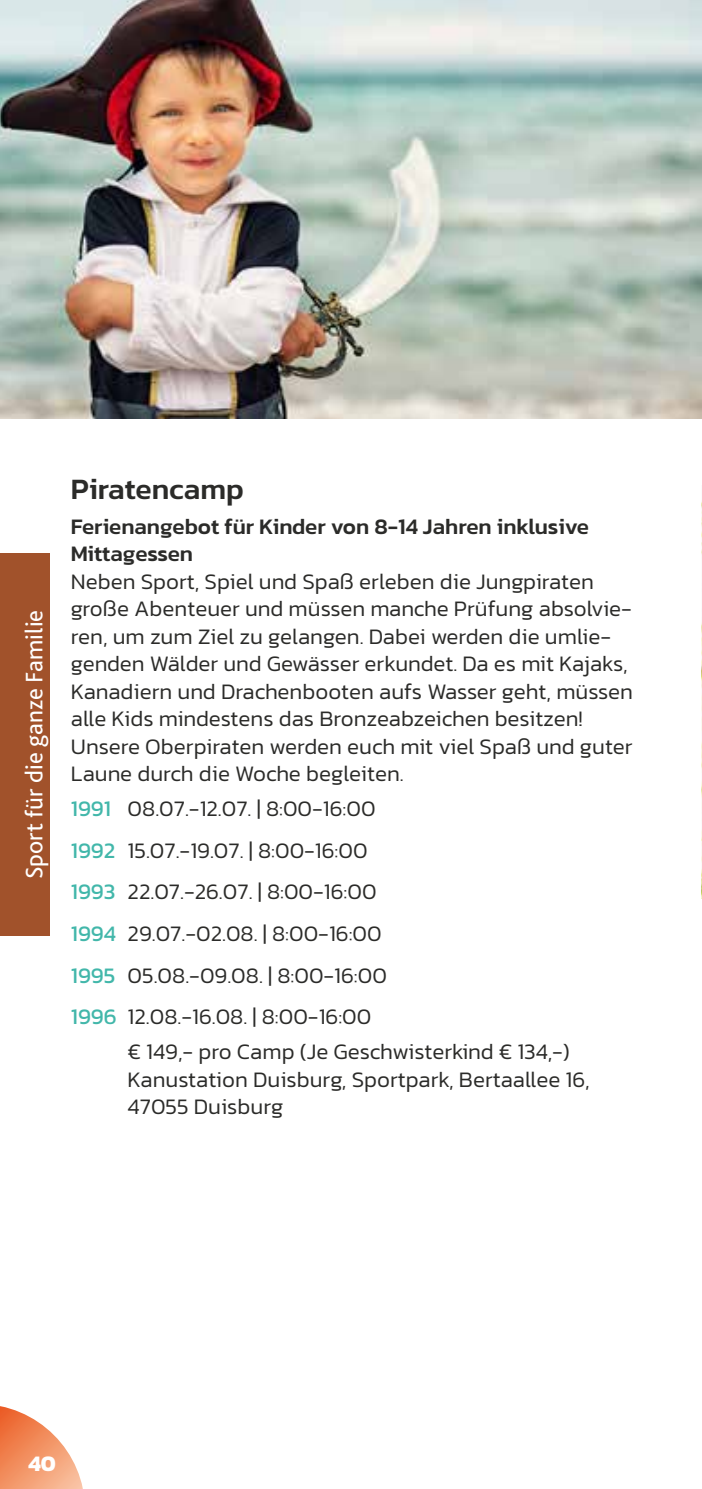
<style>
.page{position:relative;width:702px;height:1489px;background:#fff}
.page>*{position:absolute;margin:0;border:0;box-sizing:border-box;transform-origin:0 0}
.t1{font:500 30px "Kanit";color:#2b2b29}
.t2{font:25px "Bliss Pro";color:#fff}
.t3{font:300 22.5px/27.5px "Kanit";color:#2b2b29}
.t4{font:500 22.5px/27.5px "Kanit";color:#2b2b29}
.t5{font:700 22.5px "Kanit";color:#fff}
.s1{font-weight:400;color:#42b7aa}
</style>
<div class="page">
<div style="left:0;top:553px;width:50px;height:382px;background:#a1522b"></div>
<img style="left:0;top:0;width:701px;height:418px">
<img style="left:701px;top:501px;width:1px;height:397px">
<svg style="left:0;top:1406px;width:83px;height:82px"></svg>
<p class="t2" style="left:19px;top:879px;width:271px;rotate:-90deg">Sport für die ganze Familie</p>
<h1 class="t1" style="left:71px;top:466px;width:174px">Piratencamp</h1>
<p class="t4" style="left:71px;top:512px;width:519px">Ferienangebot für Kinder von 8-14 Jahren inklusive<br>Mittagessen</p>
<p class="t3" style="left:71px;top:567px;width:563px">Neben Sport, Spiel und Spaß erleben die Jungpiraten große Abenteuer und müssen manche Prüfung absolvie&shy;ren, um zum Ziel zu gelangen. Dabei werden die umlie&shy;genden Wälder und Gewässer erkundet. Da es mit Kajaks, Kanadiern und Drachenbooten aufs Wasser geht, müssen alle Kids mindestens das Bronzeabzeichen besitzen!<br>Unsere Oberpiraten werden euch mit viel Spaß und guter Laune durch die Woche begleiten.</p>
<p class="t3" style="left:71px;top:787px;width:317px;line-height:41.8px"><span class="s1">1991</span> 08.07.-12.07. | 8:00-16:00<br><span class="s1">1992</span> 15.07.-19.07. | 8:00-16:00<br><span class="s1">1993</span> 22.07.-26.07. | 8:00-16:00<br><span class="s1">1994</span> 29.07.-02.08. | 8:00-16:00<br><span class="s1">1995</span> 05.08.-09.08. | 8:00-16:00<br><span class="s1">1996</span> 12.08.-16.08. | 8:00-16:00</p>
<p class="t3" style="left:128px;top:1037px;width:463px">€ 149,- pro Camp (Je Geschwisterkind € 134,-)<br>Kanustation Duisburg, Sportpark, Bertaallee 16,<br>47055 Duisburg</p>
<p class="t5" style="left:28px;top:1445px;width:29px">40</p>
</div>
